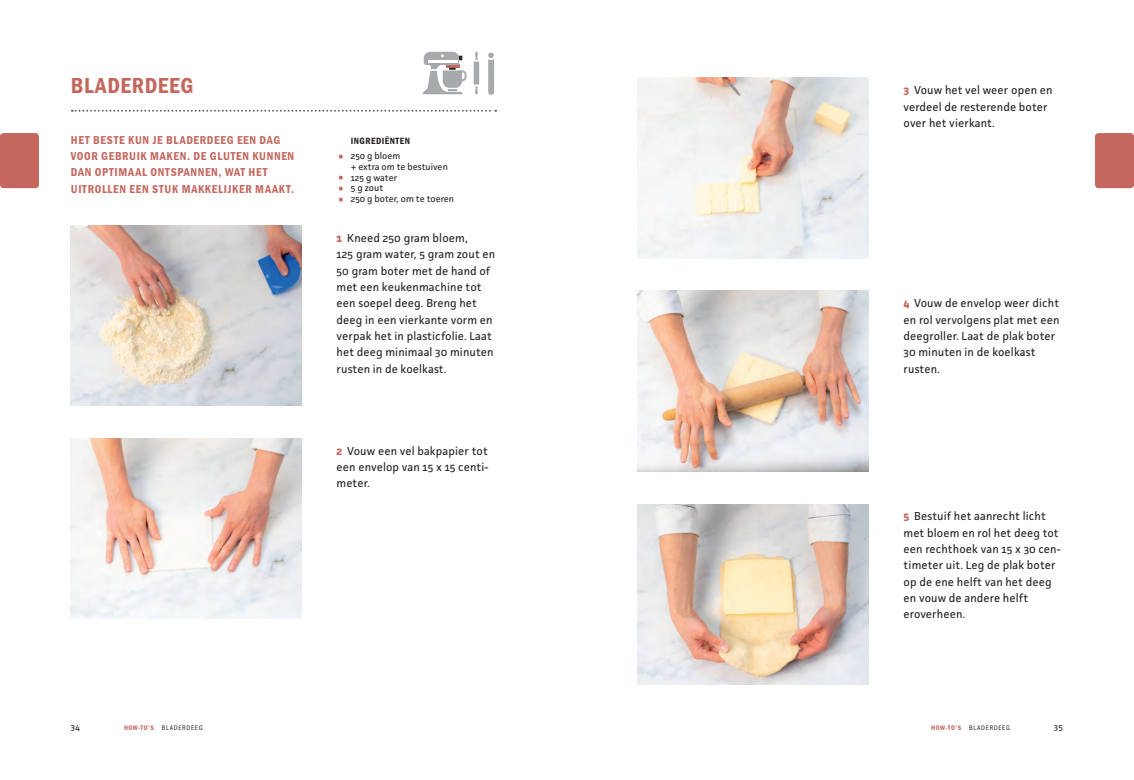
<style>
.page{position:relative;width:1134px;height:780px;background:#fff}
.page>*{position:absolute;margin:0;border:0;box-sizing:border-box;transform-origin:0 0}
.t1{font:32.62px "Franklin Gothic URW Con Boo";color:#c4675e;scale:1.15 1}
.t2{font:22.5px "Franklin Gothic URW Con Dem";letter-spacing:.025em;color:#c4675e}
.t3{font:11.88px/16.4px "Franklin Gothic URW Con Dem";letter-spacing:.05em;color:#c4675e}
.t4{font:11.5px/16.4px "Facit";letter-spacing:.01em;color:#231f20}
.t5{font:9.38px/10.6px "Facit";color:#231f20}
.t6{font:9.38px "Franklin Gothic URW Con Dem";letter-spacing:.05em;color:#231f20}
.t7{font:9.12px "Facit";color:#231f20}
.t8{font:6.88px "Franklin Gothic URW Con Boo";letter-spacing:.1em;color:#231f20}
.s1{font-weight:700;font-size:11.75px;color:#c4675e}
.s2{font-family:"Franklin Gothic URW Con Dem";color:#c4675e}
</style>
<div class="page">
<div style="left:1095px;top:133px;width:39px;height:55px;background:#c4675e;border-radius:4px"></div>
<div style="left:0;top:133px;width:39px;height:55px;background:#c4675e;border-radius:4px"></div>
<svg style="left:72px;top:110px;width:424px;height:2px"></svg>
<img style="left:71px;top:438px;width:230px;height:180px">
<img style="left:638px;top:78px;width:230px;height:180px">
<img style="left:71px;top:225px;width:230px;height:180px">
<img style="left:638px;top:291px;width:230px;height:180px">
<svg style="left:423px;top:52px;width:72px;height:43px"></svg>
<div style="left:487px;top:52px;width:8px;height:7px;background:#a8a9ad;border-radius:50%"></div>
<div style="left:486px;top:51px;width:10px;height:9px;border:2px solid #fff;border-radius:50%"></div>
<img style="left:638px;top:504px;width:230px;height:180px">
<h2 class="t2" style="left:71px;top:70px;width:124px">BLADERDEEG</h2>
<p class="t3" style="left:71px;top:131px;width:225px">HET BESTE KUN JE BLADERDEEG EEN DAG VOOR GEBRUIK MAKEN. DE GLUTEN KUNNEN DAN OPTIMAAL ONTSPANNEN, WAT HET UITROLLEN EEN STUK MAKKELIJKER MAAKT.</p>
<p class="t6" style="left:351px;top:134px;width:61px">INGREDIËNTEN</p>
<h1 class="t1" style="left:337px;top:134px;width:9px">·</h1>
<p class="t5" style="left:351px;top:150px;width:99px">250 g bloem<br>+ extra om te bestuiven</p>
<h1 class="t1" style="left:337px;top:155px;width:9px">·</h1>
<p class="t5" style="left:351px;top:172px;width:48px">125 g water</p>
<h1 class="t1" style="left:337px;top:166px;width:9px">·</h1>
<p class="t5" style="left:351px;top:182px;width:34px">5 g zout</p>
<h1 class="t1" style="left:337px;top:177px;width:9px">·</h1>
<p class="t5" style="left:351px;top:193px;width:105px">250 g boter, om te toeren</p>
<p class="t4" style="left:337px;top:229px;width:160px"><span class="s1">1</span> Kneed 250 gram bloem,<br>125 gram water, 5 gram zout en<br>50 gram boter met de hand of met een keukenmachine tot een soepel deeg. Breng het deeg in een vierkante vorm en verpak het in plasticfolie. Laat het deeg minimaal 30 minuten rusten in de koelkast.</p>
<p class="t4" style="left:337px;top:442px;width:153px;text-align:justify"><span class="s1">2</span> Vouw een vel bakpapier tot een envelop van 15 x 15 centi&shy;meter.</p>
<p class="t4" style="left:904px;top:82px;width:150px"><span class="s1">3</span> Vouw het vel weer open en verdeel de resterende boter over het vierkant.</p>
<p class="t4" style="left:904px;top:295px;width:157px"><span class="s1">4</span> Vouw de envelop weer dicht en rol vervolgens plat met een deegroller. Laat de plak boter<br>30 minuten in de koelkast rusten.</p>
<p class="t4" style="left:904px;top:507px;width:158px"><span class="s1">5</span> Bestuif het aanrecht licht met bloem en rol het deeg tot een rechthoek van 15 x 30 cen&shy;timeter uit. Leg de plak boter op de ene helft van het deeg en vouw de andere helft eroverheen.</p>
<p class="t7" style="left:71px;top:721px;width:11px">34</p>
<p class="t8" style="left:124px;top:723px;width:80px"><span class="s2">HOW-TO’S</span> BLADERDEEG</p>
<p class="t8" style="left:931px;top:723px;width:80px"><span class="s2">HOW-TO’S</span> BLADERDEEG</p>
<p class="t7" style="left:1054px;top:721px;width:11px">35</p>
</div>
